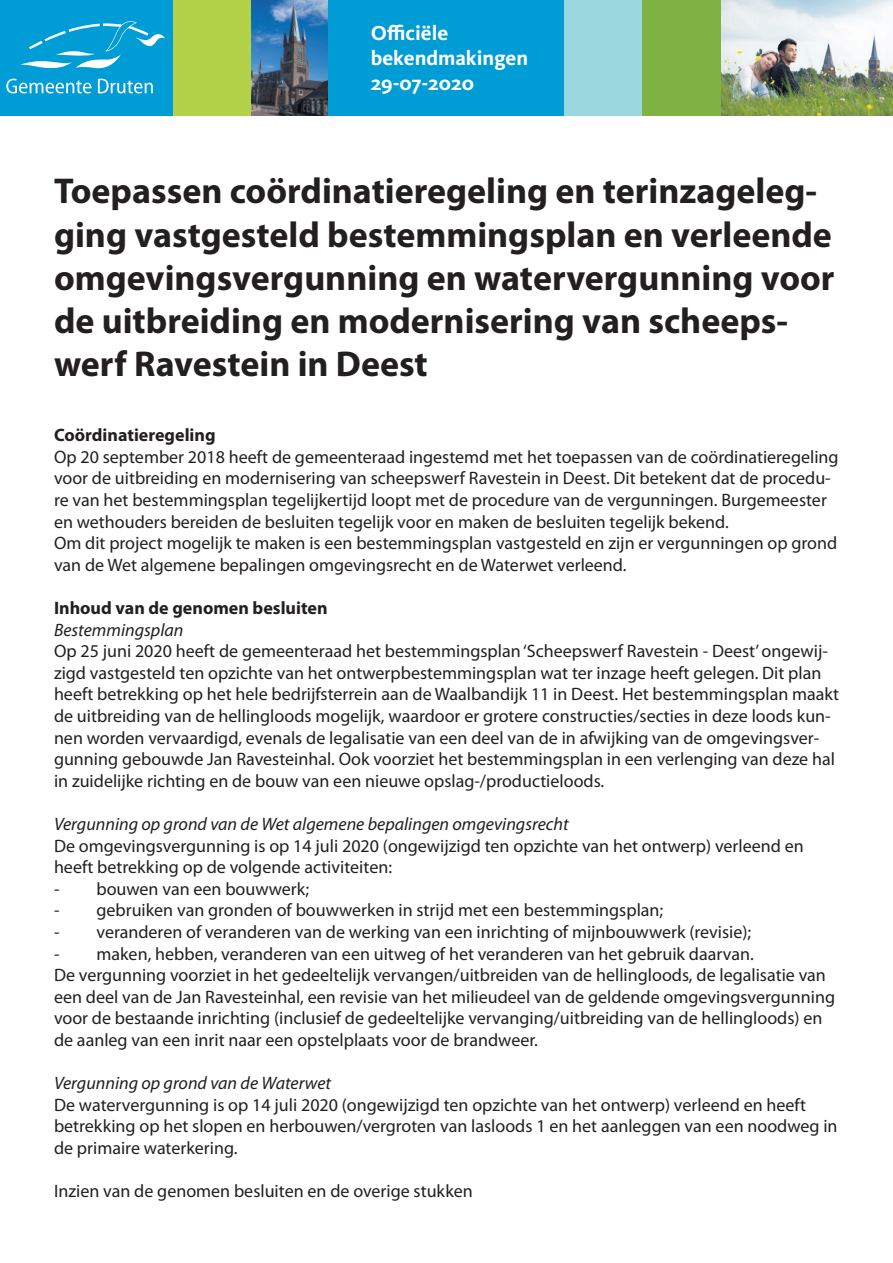
<style>
.page{position:relative;width:893px;height:1263px;background:#fff}
.page>*{position:absolute;margin:0;border:0;box-sizing:border-box;transform-origin:0 0}
.t1{font:700 36px/43.2px "Myriad Pro";color:#231f20}
.t2{font:700 21px/25.2px "Kievit OT";color:#fff}
.t3{font:18px/21.6px "Myriad Pro";color:#231f20}
.t4{font:italic 18px "Myriad Pro";color:#231f20}
.t5{font:700 18px "Myriad Pro";color:#231f20}
</style>
<div class="page">
<img style="left:250px;top:0;width:79px;height:115px">
<div style="left:329px;top:0;width:235px;height:115px;background:#009cd6"></div>
<div style="left:172px;top:0;width:78px;height:115px;background:#b3d149"></div>
<div style="left:0;top:0;width:172px;height:115px;background:#009cd6"></div>
<svg style="left:20px;top:21px;width:145px;height:48px"></svg>
<svg style="left:6px;top:79px;width:85px;height:14px"></svg>
<svg style="left:98px;top:79px;width:55px;height:14px"></svg>
<img style="left:721px;top:0;width:172px;height:115px">
<div style="left:564px;top:0;width:78px;height:115px;background:#99d8df"></div>
<div style="left:642px;top:0;width:79px;height:115px;background:#7eb243"></div>
<p class="t2" style="left:371px;top:20px;width:159px">Officiële bekendmakingen<br>29-07-2020</p>
<h1 class="t1" style="left:54px;top:170px;width:782px">Toepassen coördinatieregeling en terinzageleg&shy;ging vastgesteld bestemmingsplan en verleende omgevingsvergunning en watervergunning voor de uitbreiding en modernisering van scheeps&shy;werf Ravestein in Deest</h1>
<p class="t5" style="left:54px;top:425px;width:163px">Coördinatieregeling</p>
<p class="t3" style="left:54px;top:446px;width:786px">Op 20 september 2018 heeft de gemeenteraad ingestemd met het toepassen van de coördinatieregeling voor de uitbreiding en modernisering van scheepswerf Ravestein in Deest. Dit betekent dat de procedu&shy;re van het bestemmingsplan tegelijkertijd loopt met de procedure van de vergunningen. Burgemeester en wethouders bereiden de besluiten tegelijk voor en maken de besluiten tegelijk bekend.<br>Om dit project mogelijk te maken is een bestemmingsplan vastgesteld en zijn er vergunningen op grond van de Wet algemene bepalingen omgevingsrecht en de Waterwet verleend.</p>
<p class="t5" style="left:54px;top:598px;width:275px">Inhoud van de genomen besluiten</p>
<p class="t4" style="left:54px;top:620px;width:131px">Bestemmingsplan</p>
<p class="t3" style="left:54px;top:641px;width:786px">Op 25 juni 2020 heeft de gemeenteraad het bestemmingsplan ‘Scheepswerf Ravestein - Deest’ ongewij&shy;zigd vastgesteld ten opzichte van het ontwerpbestemmingsplan wat ter inzage heeft gelegen. Dit plan heeft betrekking op het hele bedrijfsterrein aan de Waalbandijk 11 in Deest. Het bestemmingsplan maakt de uitbreiding van de hellingloods mogelijk, waardoor er grotere constructies/secties in deze loods kun&shy;nen worden vervaardigd, evenals de legalisatie van een deel van de in afwijking van de omgevingsver&shy;gunning gebouwde Jan Ravesteinhal. Ook voorziet het bestemmingsplan in een verlenging van deze hal in zuidelijke richting en de bouw van een nieuwe opslag-/productieloods.</p>
<p class="t4" style="left:54px;top:814px;width:516px">Vergunning op grond van de Wet algemene bepalingen omgevingsrecht</p>
<p class="t3" style="left:54px;top:835px;width:751px">De omgevingsvergunning is op 14 juli 2020 (ongewijzigd ten opzichte van het ontwerp) verleend en heeft betrekking op de volgende activiteiten:</p>
<p class="t3" style="left:54px;top:878px;width:257px">- bouwen van een bouwwerk;</p>
<p class="t3" style="left:54px;top:900px;width:611px">- gebruiken van gronden of bouwwerken in strijd met een bestemmingsplan;</p>
<p class="t3" style="left:54px;top:921px;width:699px">- veranderen of veranderen van de werking van een inrichting of mijnbouwwerk (revisie);</p>
<p class="t3" style="left:54px;top:943px;width:783px">- maken, hebben, veranderen van een uitweg of het veranderen van het gebruik daarvan.<br>De vergunning voorziet in het gedeeltelijk vervangen/uitbreiden van de hellingloods, de legalisatie van een deel van de Jan Ravesteinhal, een revisie van het milieudeel van de geldende omgevingsvergunning voor de bestaande inrichting (inclusief de gedeeltelijke vervanging/uitbreiding van de hellingloods) en de aanleg van een inrit naar een opstelplaats voor de brandweer.</p>
<p class="t4" style="left:54px;top:1073px;width:279px">Vergunning op grond van de Waterwet</p>
<p class="t3" style="left:54px;top:1094px;width:785px">De watervergunning is op 14 juli 2020 (ongewijzigd ten opzichte van het ontwerp) verleend en heeft betrekking op het slopen en herbouwen/vergroten van lasloods 1 en het aanleggen van een noodweg in de primaire waterkering.</p>
<p class="t3" style="left:54px;top:1181px;width:420px">Inzien van de genomen besluiten en de overige stukken</p>
</div>
